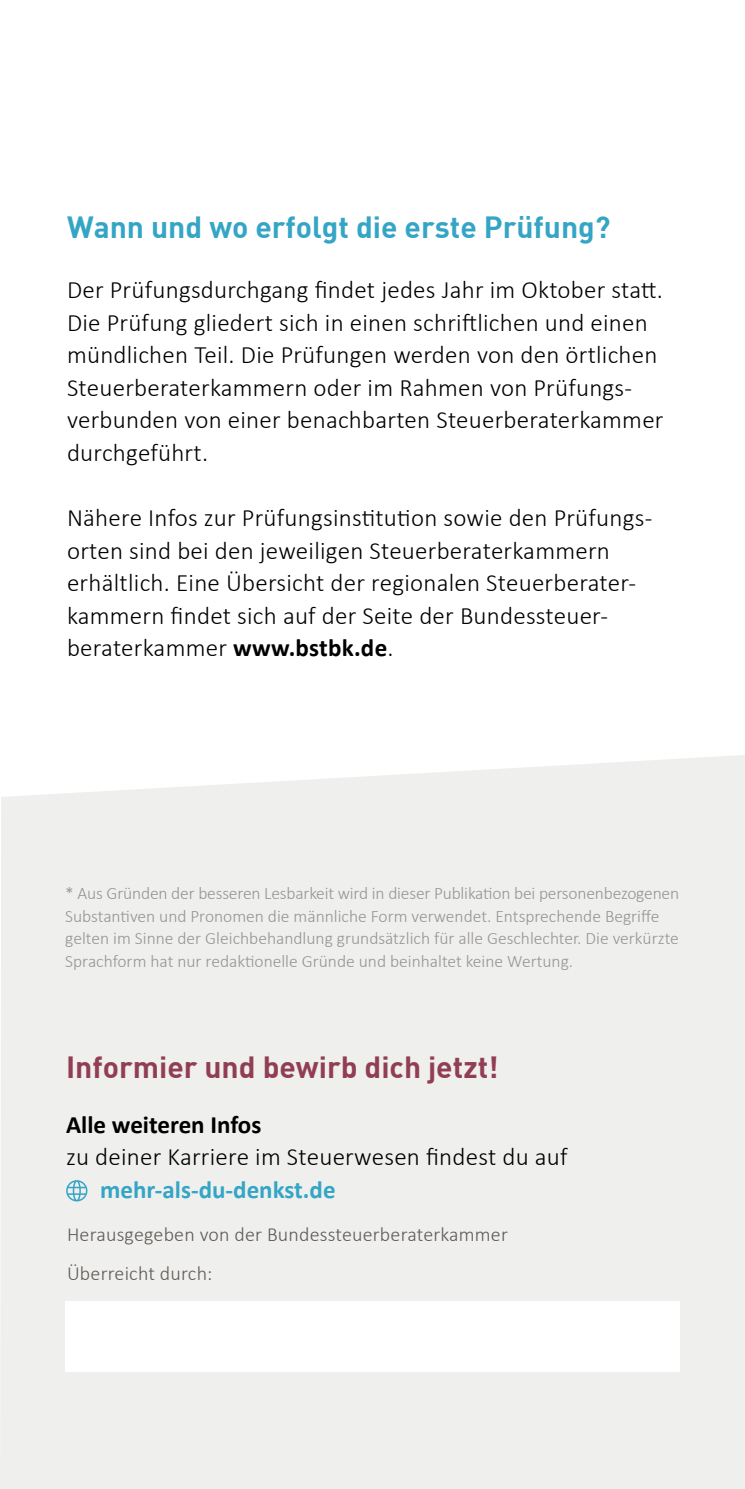
<style>
.page{position:relative;width:745px;height:1489px;background:#fff}
.page>*{position:absolute;margin:0;border:0;box-sizing:border-box;transform-origin:0 0}
.t1{font:700 30px "DIN";color:#35a5c5}
.t2{font:700 30px "DIN";color:#913e54}
.t3{font:300 25px/32.5px "Calibri";letter-spacing:.01em;color:#000}
.t4{font:700 25px "Calibri";color:#35a5c5}
.t5{font:700 25px "Calibri";color:#000}
.t6{font:300 20px/39.2px "Calibri";letter-spacing:.01em;color:#5f5a56}
.t7{font:300 17.5px/22.5px "Calibri";color:#989593}
.s1{font-weight:700}
</style>
<div class="page">
<div style="left:0;top:755px;width:744px;height:733px;background:#efefee"></div>
<div style="left:65px;top:1301px;width:614px;height:70px;background:#fff"></div>
<svg style="left:66px;top:1180px;width:21px;height:21px"></svg>
<p class="t1" style="left:67px;top:208px;width:544px">Wann und wo erfolgt die erste Prüfung?</p>
<p class="t3" style="left:67px;top:273px;width:597px">Der Prüfungsdurchgang findet jedes Jahr im Oktober statt.<br>Die Prüfung gliedert sich in einen schriftlichen und einen mündlichen Teil. Die Prüfungen werden von den örtlichen Steuerberaterkammern oder im Rahmen von Prüfungs&shy;verbunden von einer benachbarten Steuerberaterkammer durchgeführt.</p>
<p class="t3" style="left:67px;top:501px;width:586px">Nähere Infos zur Prüfungsinstitution sowie den Prüfungs&shy;orten sind bei den jeweiligen Steuerberaterkammern erhältlich. Eine Übersicht der regionalen Steuerberater&shy;kammern findet sich auf der Seite der Bundessteuer&shy;beraterkammer <span class="s1">www.bstbk.de</span>.</p>
<p class="t7" style="left:65px;top:882px;width:615px">* Aus Gründen der besseren Lesbarkeit wird in dieser Publikation bei personenbezogenen Substantiven und Pronomen die männliche Form verwendet. Entsprechende Begriffe gelten im Sinne der Gleichbehandlung grundsätzlich für alle Geschlechter. Die verkürzte Sprachform hat nur redaktionelle Gründe und beinhaltet keine Wertung.</p>
<p class="t2" style="left:66px;top:1047px;width:434px">Informier und bewirb dich jetzt!</p>
<p class="t5" style="left:66px;top:1106px;width:196px">Alle weiteren Infos</p>
<p class="t3" style="left:66px;top:1140px;width:502px">zu deiner Karriere im Steuerwesen findest du auf</p>
<p class="t4" style="left:100px;top:1171px;width:237px">mehr-als-du-denkst.de</p>
<p class="t6" style="left:67px;top:1214px;width:442px">Herausgegeben von der Bundessteuerberaterkammer<br>Überreicht durch:</p>
</div>
